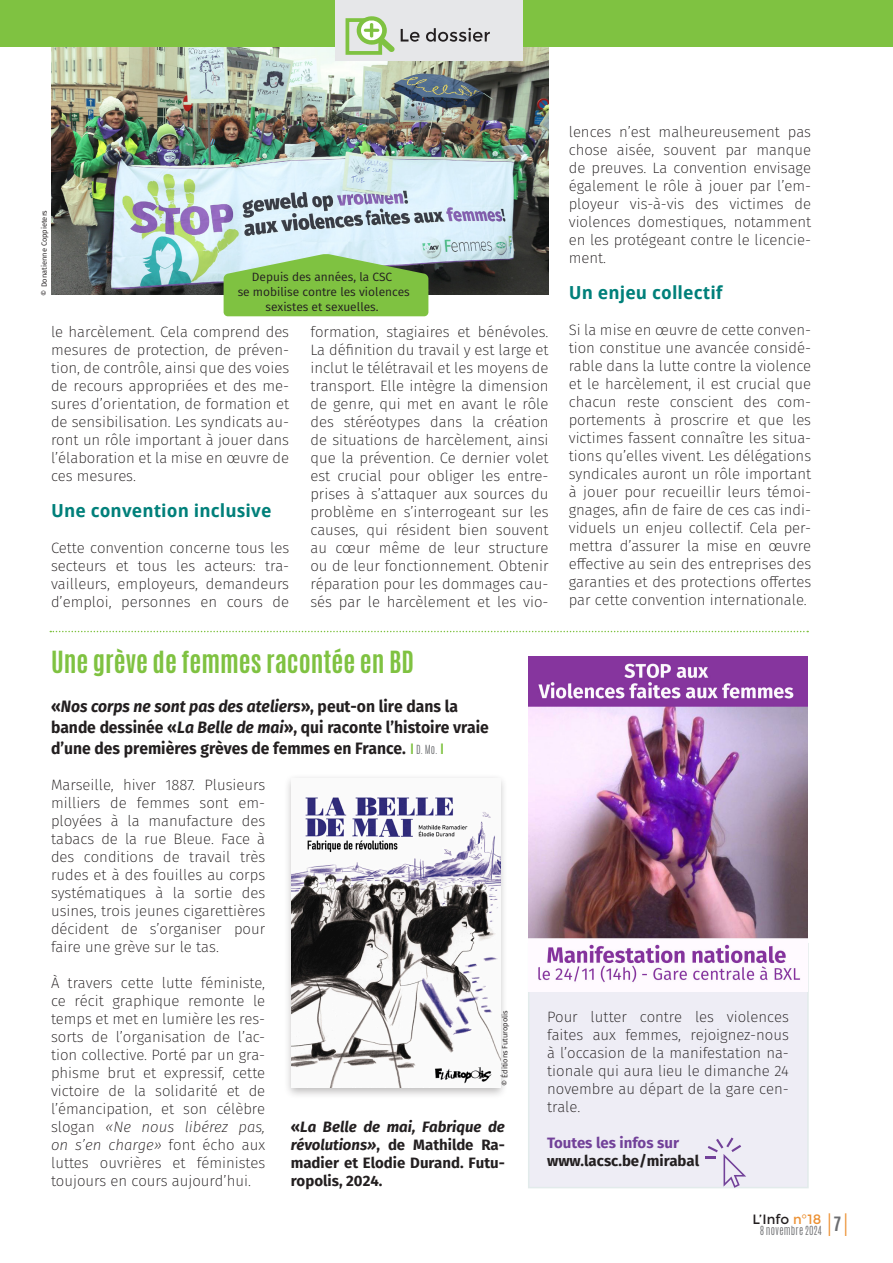
<style>
.page{position:relative;width:893px;height:1263px;background:#fff}
.page>*{position:absolute;margin:0;border:0;box-sizing:border-box;transform-origin:0 0}
.t1{font:300 25.95px "Antonio";color:#ec9134;scale:.64 1}
.Doss-Titre2{font:700 25.5px "Antonio";color:#7fc241}
.Doss-iT{font:700 18px "Droid Sans";letter-spacing:.005em;color:#00807a}
.Chap{font:700 16.5px/21px "Fira Sans";color:#231f20;scale:.95 1}
.Texte{font:200 15px/18px "Fira Sans";color:#231f20;text-align:justify}
.Texte-2{font:700 15px/18px "Fira Sans";color:#231f20;text-align:justify}
.t2{font:13.5px "Montserrat";letter-spacing:.005em;color:#231f20}
.légende{font:12px/15px "Fira Sans";color:#231f20;text-align:center}
.t3{font:300 10.5px "Antonio";letter-spacing:.03em;color:#6c6d70}
.photo{font:7.5px "Fira Sans";color:#231f20}
.s1{font-style:italic}
.s2{font-family:"Montserrat";font-weight:400;font-size:15px;color:#7fc241}
.s3{font-family:"Antonio";font-weight:300;font-size:10.5px;color:#6c6d70}
.s4{color:#724199}
.s5{color:#ec9134}
</style>
<div class="page">
<div style="left:528px;top:943px;width:281px;height:245px;background:#eeedf5;border:2px solid #e2ebeb"></div>
<img style="left:51px;top:47px;width:498px;height:247px">
<div style="left:0;top:0;width:893px;height:47px;background:#7fc241"></div>
<div style="left:335px;top:0;width:187px;height:61px;background:#e6e7e9"></div>
<svg style="left:401px;top:28px;width:89px;height:14px"></svg>
<svg style="left:345px;top:16px;width:50px;height:39px"></svg>
<div style="left:284px;top:773px;width:224px;height:326px;background:#231f20;opacity:.3"></div>
<img style="left:292px;top:778px;width:208px;height:309px">
<svg style="left:224px;top:254px;width:204px;height:62px;background:#8ac55b"></svg>
<img style="left:528px;top:657px;width:280px;height:334px">
<svg style="left:706px;top:1137px;width:40px;height:51px"></svg>
<svg style="left:50px;top:631px;width:758px;height:1px"></svg>
<p class="photo" style="left:38px;top:296px;width:87px;rotate:-90deg">© Donatienne Coppieters</p>
<p class="légende" style="left:238px;top:269px;width:174px">Depuis des années, la CSC<br>se mobilise contre les violences sexistes et sexuelles.</p>
<p class="Texte" style="left:51px;top:323px;width:240px">le harcèlement. Cela comprend des mesures de protection, de préven&shy;tion, de contrôle, ainsi que des voies de recours appropriées et des me&shy;sures d’orientation, de formation et de sensibilisation. Les syndicats au&shy;ront un rôle important à jouer dans l’élaboration et la mise en œuvre de ces mesures.</p>
<p class="Doss-iT" style="left:51px;top:498px;width:222px">Une convention inclusive</p>
<p class="Texte" style="left:51px;top:539px;width:240px">Cette convention concerne tous les secteurs et tous les acteurs: tra&shy;vailleurs, employeurs, demandeurs d’emploi, personnes en cours de</p>
<p class="Texte" style="left:310px;top:323px;width:240px">formation, stagiaires et bénévoles.<br>La définition du travail y est large et inclut le télétravail et les moyens de transport. Elle intègre la dimension de genre, qui met en avant le rôle des stéréotypes dans la création de situations de harcèlement, ainsi que la prévention. Ce dernier volet est crucial pour obliger les entre&shy;prises à s’attaquer aux sources du problème en s’interrogeant sur les causes, qui résident bien souvent au cœur même de leur structure ou de leur fonctionnement. Obtenir réparation pour les dommages cau&shy;sés par le harcèlement et les vio-</p>
<p class="Texte" style="left:569px;top:123px;width:244px">lences n’est malheureusement pas chose aisée, souvent par manque de preuves. La convention envisage également le rôle à jouer par l’em&shy;ployeur vis-à-vis des victimes de violences domestiques, notamment en les protégeant contre le licencie&shy;ment.</p>
<p class="Doss-iT" style="left:569px;top:280px;width:156px">Un enjeu collectif</p>
<p class="Texte" style="left:569px;top:321px;width:244px">Si la mise en œuvre de cette conven&shy;tion constitue une avancée considé&shy;rable dans la lutte contre la violence et le harcèlement, il est crucial que chacun reste conscient des com&shy;portements à proscrire et que les victimes fassent connaître les situa&shy;tions qu’elles vivent. Les délégations syndicales auront un rôle important à jouer pour recueillir leurs témoi&shy;gnages, afin de faire de ces cas indi&shy;viduels un enjeu collectif. Cela per&shy;mettra d’assurer la mise en œuvre effective au sein des entreprises des garanties et des protections offertes par cette convention internationale.</p>
<p class="Doss-Titre2" style="left:51px;top:643px;width:364px">Une grève de femmes racontée en BD</p>
<p class="Chap" style="left:51px;top:696px;width:462px">«<span class="s1">Nos corps ne sont pas des ateliers</span>», peut-on lire dans la bande dessinée «<span class="s1">La Belle de mai</span>», qui raconte l’histoire vraie d’une des premières grèves de femmes en France. <span class="s2">I</span> <span class="s3">D. Mo.</span> <span class="s2">I</span></p>
<p class="Texte" style="left:51px;top:776px;width:216px">Marseille, hiver 1887. Plusieurs milliers de femmes sont em&shy;ployées à la manufacture des tabacs de la rue Bleue. Face à des conditions de travail très rudes et à des fouilles au corps systématiques à la sortie des usines, trois jeunes cigarettières décident de s’organiser pour faire une grève sur le tas.</p>
<p class="Texte" style="left:51px;top:974px;width:216px">À travers cette lutte féministe, ce récit graphique remonte le temps et met en lumière les res&shy;sorts de l’organisation de l’ac&shy;tion collective. Porté par un gra&shy;phisme brut et expressif, cette victoire de la solidarité et de l’émancipation, et son célèbre slogan <span class="s1">«Ne nous libérez pas, on s’en charge»</span> font écho aux luttes ouvrières et féministes toujours en cours aujourd’hui.</p>
<p class="photo" style="left:499px;top:1086px;width:77px;rotate:-90deg">© Éditions Futuropolis</p>
<p class="Texte-2" style="left:291px;top:1118px;width:216px">«<span class="s1">La Belle de mai, Fabrique de révolutions»</span>, de Mathilde Ra&shy;madier et Elodie Durand. Futu&shy;ropolis, 2024.</p>
<p class="Texte" style="left:547px;top:1008px;width:243px">Pour lutter contre les violences faites aux femmes, rejoignez-nous à l’occasion de la manifestation na&shy;tionale qui aura lieu le dimanche 24 novembre au départ de la gare cen&shy;trale.</p>
<p class="Texte-2" style="left:547px;top:1134px;width:154px"><span class="s4">Toutes les infos sur </span>www.lacsc.be/mirabal</p>
<p class="t2" style="left:752px;top:1211px;width:70px">L’Info <span class="s5">n°18</span></p>
<p class="t1" style="left:827px;top:1206px;width:33px">I<sup>7</sup>I</p>
<p class="t3" style="left:760px;top:1223px;width:63px">8 novembre 2024</p>
</div>
